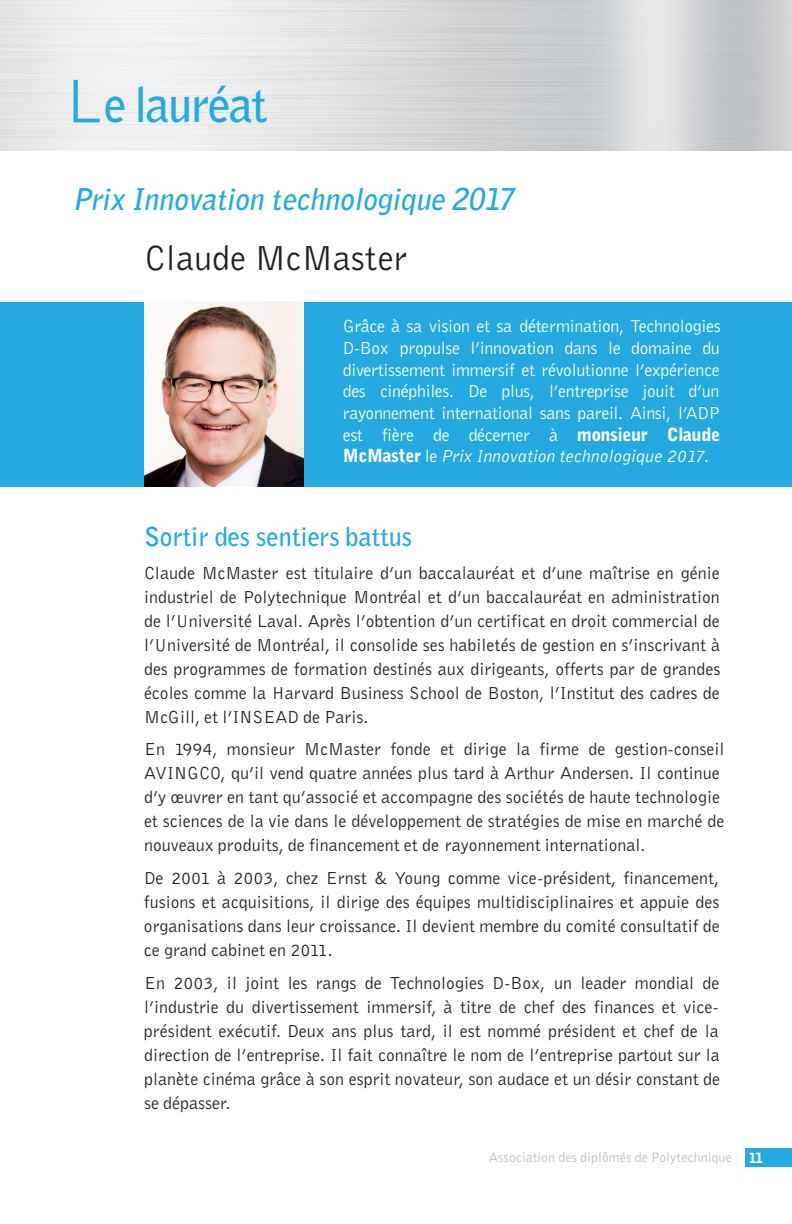
<style>
.page{position:relative;width:792px;height:1224px;background:#fff}
.page>*{position:absolute;margin:0;border:0;box-sizing:border-box;transform-origin:0 0}
.t1{font:700 48px "Bell Gothic";letter-spacing:-.025em;color:#24aae1}
.Texte_courant{font:36px "Bell Gothic";color:#231f20}
.t2{font:italic 700 30px "Bell Gothic";color:#24aae1}
.Texte_courant-2{font:700 26px "Bell Gothic";color:#24aae1}
.Texte_courant-3{font:18px/24px "Bell Gothic";color:#231f20;text-align:justify}
.Texte_courant-4{font:18px/21.6px "Bell Gothic";letter-spacing:-.02em;color:#fff;text-align:justify}
.t3{font:14px "Bell Gothic";color:#bcbdc0}
.s1{font-weight:400;font-size:64px}
.s2{font-weight:900}
.s3{font-style:italic}
.s4{font-weight:900;color:#fff}
</style>
<div class="page">
<div style="left:745px;top:1148px;width:47px;height:19px;background:#24aae1"></div>
<div style="left:0;top:302px;width:792px;height:185px;background:#24aae1"></div>
<img style="left:144px;top:302px;width:160px;height:185px">
<p class="t1" style="left:65px;top:72px;width:204px"><span class="s1">L</span>e lauréat</p>
<p class="t2" style="left:72px;top:178px;width:451px">Prix Innovation technologique 2017</p>
<p class="Texte_courant" style="left:144px;top:235px;width:265px">Claude McMaster</p>
<p class="Texte_courant-4" style="left:343px;top:315px;width:380px">Grâce à sa vision et sa détermination, Technologies D-Box propulse l’innovation dans le domaine du divertissement immersif et révolutionne l’expérience des cinéphiles. De plus, l’entreprise jouit d’un rayonnement international sans pareil. Ainsi, l’ADP est fière de décerner à <span class="s2">monsieur Claude McMaster</span> le <span class="s3">Prix Innovation technologique 2017</span>.</p>
<p class="Texte_courant-2" style="left:144px;top:519px;width:270px">Sortir des sentiers battus</p>
<p class="Texte_courant-3" style="left:144px;top:561px;width:578px">Claude McMaster est titulaire d’un baccalauréat et d’une maîtrise en génie industriel de Polytechnique Montréal et d’un baccalauréat en administration de l’Université Laval. Après l’obtention d’un certificat en droit commercial de l’Université de Montréal, il consolide ses habiletés de gestion en s’inscrivant à des programmes de formation destinés aux dirigeants, offerts par de grandes écoles comme la Harvard Business School de Boston, l’Institut des cadres de McGill, et l’INSEAD de Paris.</p>
<p class="Texte_courant-3" style="left:144px;top:737px;width:582px;text-align:left">En 1994, monsieur McMaster fonde et dirige la firme de gestion-conseil AVINGCO, qu’il vend quatre années plus tard à Arthur Andersen. Il continue d’y œuvrer en tant qu’associé et accompagne des sociétés de haute technologie et sciences de la vie dans le développement de stratégies de mise en marché de nouveaux produits, de financement et de rayonnement international.</p>
<p class="Texte_courant-3" style="left:144px;top:865px;width:577px">De 2001 à 2003, chez Ernst &amp; Young comme vice-président, financement, fusions et acquisitions, il dirige des équipes multidisciplinaires et appuie des organisations dans leur croissance. Il devient membre du comité consultatif de ce grand cabinet en 2011.</p>
<p class="Texte_courant-3" style="left:144px;top:970px;width:578px">En 2003, il joint les rangs de Technologies D-Box, un leader mondial de l’industrie du divertissement immersif, à titre de chef des finances et vice&shy;président exécutif. Deux ans plus tard, il est nommé président et chef de la direction de l’entreprise. Il fait connaître le nom de l’entreprise partout sur la planète cinéma grâce à son esprit novateur, son audace et un désir constant de se dépasser.</p>
<p class="t3" style="left:489px;top:1148px;width:276px">Association des diplômés de Polytechnique <span class="s4">11</span></p>
</div>
